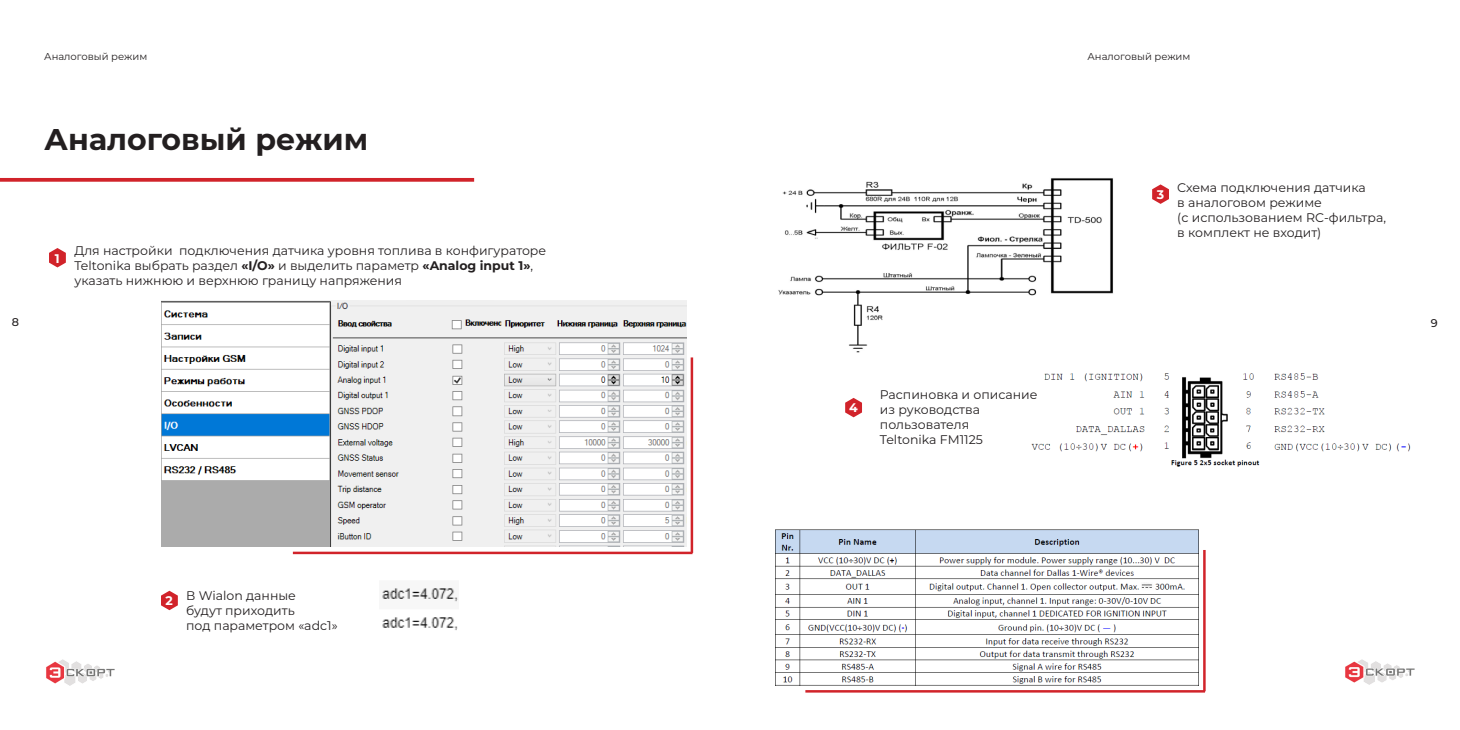
<style>
.page{position:relative;width:1460px;height:730px;background:#fff}
.page>*{position:absolute;margin:0;border:0;box-sizing:border-box;transform-origin:0 0}
.заголовки{font:700 30px "Montserrat";color:#231f20}
.основной_текст{font:12.5px/15px "Montserrat";color:#231f20}
.основной_текст-2{font:700 12.5px "Montserrat";color:#fff}
.t1{font:500 11.25px "Montserrat";color:#231f20}
.маленькие_слова{font:10px "Montserrat";color:#231f20}
.s1{font-weight:700}
</style>
<div class="page">
<img style="left:46px;top:660px;width:69px;height:25px">
<img style="left:1345px;top:659px;width:70px;height:26px">
<img style="left:778px;top:178px;width:335px;height:175px">
<img style="left:1031px;top:373px;width:380px;height:94px">
<svg style="left:0;top:178px;width:474px;height:4px;background:#d43239"></svg>
<hr style="left:691px;top:357px;width:2px;height:196px;background:#d1232a">
<hr style="left:293px;top:552px;width:399px;height:2px;background:#d1232a">
<hr style="left:1203px;top:550px;width:3px;height:141px;background:#d1232a">
<hr style="left:805px;top:690px;width:400px;height:3px;background:#d1232a">
<svg style="left:161px;top:591px;width:17px;height:19px"></svg>
<svg style="left:1152px;top:184px;width:17px;height:20px"></svg>
<svg style="left:49px;top:248px;width:17px;height:19px"></svg>
<svg style="left:845px;top:398px;width:17px;height:19px"></svg>
<img style="left:161px;top:300px;width:525px;height:247px">
<img style="left:382px;top:588px;width:76px;height:42px">
<img style="left:775px;top:529px;width:424px;height:157px">
<p class="маленькие_слова" style="left:44px;top:50px;width:104px">Аналоговый режим</p>
<p class="маленькие_слова" style="left:1087px;top:50px;width:104px">Аналоговый режим</p>
<p class="заголовки" style="left:44px;top:118px;width:325px">Аналоговый режим</p>
<p class="основной_текст-2" style="left:55px;top:249px;width:6px">1</p>
<p class="основной_текст" style="left:74px;top:242px;width:473px">Для настройки подключения датчика уровня топлива в конфигураторе<br>Teltonika выбрать раздел <span class="s1">«I/O»</span> и выделить параметр <span class="s1">«Analog input 1»</span>,</p>
<p class="основной_текст" style="left:74px;top:272px;width:329px">указать нижнюю и верхнюю границу напряжения</p>
<p class="основной_текст-2" style="left:1157px;top:186px;width:9px">3</p>
<p class="основной_текст" style="left:1177px;top:180px;width:190px">Схема подключения датчика</p>
<p class="основной_текст" style="left:1177px;top:195px;width:146px">в аналоговом режиме</p>
<p class="основной_текст" style="left:1177px;top:210px;width:210px">(с использованием RC-фильтра,</p>
<p class="основной_текст" style="left:1177px;top:225px;width:146px">в комплект не входит)</p>
<p class="t1" style="left:12px;top:314px;width:9px">8</p>
<p class="t1" style="left:1431px;top:315px;width:8px">9</p>
<p class="основной_текст-2" style="left:166px;top:592px;width:9px">2</p>
<p class="основной_текст" style="left:186px;top:587px;width:111px">В Wialon данные</p>
<p class="основной_текст" style="left:186px;top:602px;width:110px">будут приходить</p>
<p class="основной_текст" style="left:186px;top:617px;width:153px">под параметром «adc1»</p>
<p class="основной_текст-2" style="left:849px;top:398px;width:10px">4</p>
<p class="основной_текст" style="left:880px;top:387px;width:159px">Распиновка и описание</p>
<p class="основной_текст" style="left:880px;top:402px;width:102px">из руководства пользователя</p>
<p class="основной_текст" style="left:880px;top:432px;width:105px">Teltonika FM1125</p>
</div>
